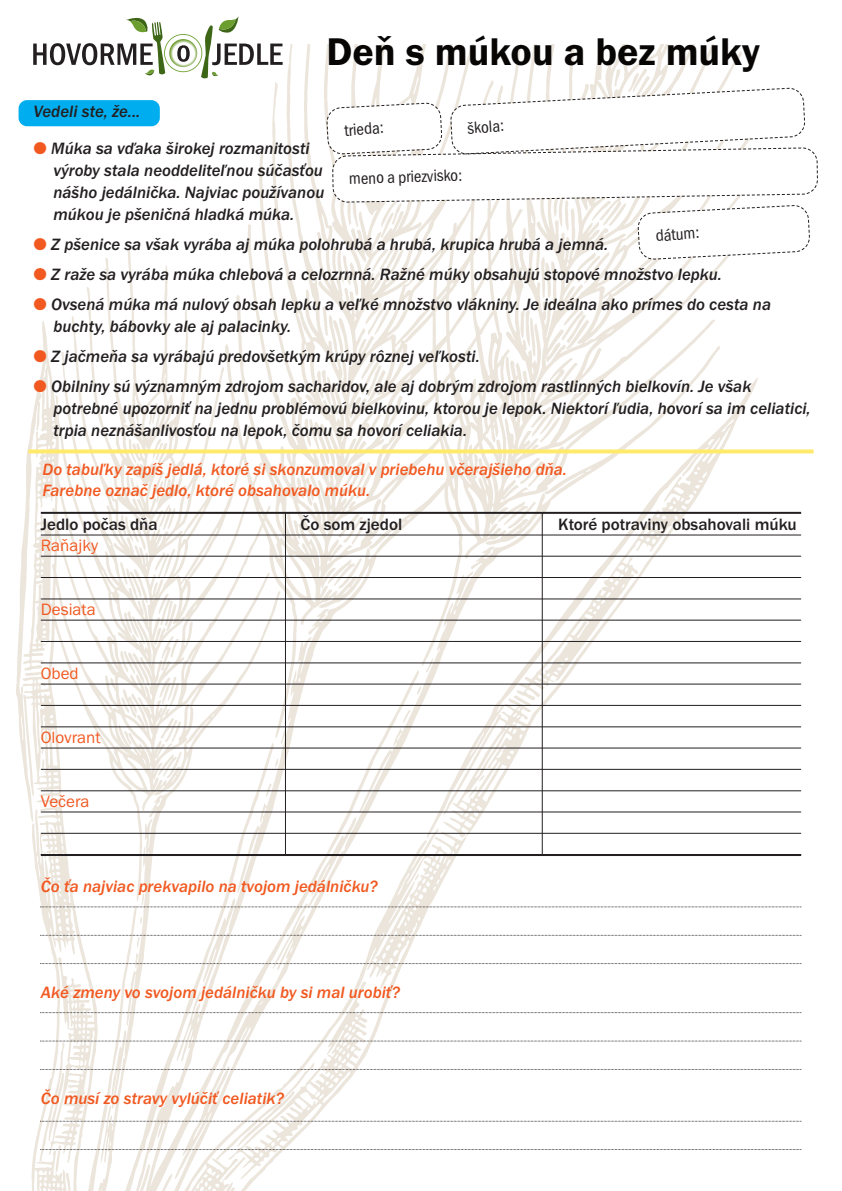
<style>
.page{position:relative;width:842px;height:1191px;background:#fff}
.page>*{position:absolute;margin:0;border:0;box-sizing:border-box;transform-origin:0 0}
.t1{font:40px "Franklin Got Itc TOT Dem";color:#080505}
.t2{font:17px/22px "Franklin Got Itc TOT Med Ita";color:#231f20}
.t3{font:17px/21.2px "Franklin Got Itc TOT Med Ita";color:#f15921}
.t4{font:500 17px "Franklin Got Itc TOT";color:#231f20}
.t5{font:17px "Franklin Got Itc TOT Boo Con";color:#231f20}
.t6{font:17px "Franklin Got Itc TOT Boo";color:#f15921}
.s1{color:#f15921}
</style>
<div class="page">
<img style="left:17px;top:44px;width:740px;height:1147px">
<svg style="left:33px;top:16px;width:250px;height:62px"></svg>
<svg style="left:28px;top:449px;width:786px;height:4px;fill:#ffea6b"></svg>
<svg style="left:327px;top:87px;width:491px;height:173px"></svg>
<hr style="left:41px;top:534px;width:760px;height:1px;background:#231f20">
<hr style="left:41px;top:556px;width:760px;height:1px;background:#231f20">
<hr style="left:41px;top:577px;width:760px;height:1px;background:#231f20">
<hr style="left:41px;top:598px;width:760px;height:1px;background:#231f20">
<hr style="left:41px;top:620px;width:760px;height:1px;background:#231f20">
<hr style="left:41px;top:641px;width:760px;height:1px;background:#231f20">
<hr style="left:41px;top:662px;width:760px;height:1px;background:#231f20">
<hr style="left:41px;top:684px;width:760px;height:1px;background:#231f20">
<hr style="left:41px;top:705px;width:760px;height:1px;background:#231f20">
<hr style="left:41px;top:726px;width:760px;height:1px;background:#231f20">
<hr style="left:41px;top:748px;width:760px;height:1px;background:#231f20">
<hr style="left:41px;top:769px;width:760px;height:1px;background:#231f20">
<hr style="left:41px;top:790px;width:760px;height:1px;background:#231f20">
<hr style="left:41px;top:812px;width:760px;height:1px;background:#231f20">
<hr style="left:41px;top:833px;width:760px;height:1px;background:#231f20">
<hr style="left:41px;top:512px;width:760px;height:2px;background:#231f20">
<hr style="left:41px;top:854px;width:760px;height:2px;background:#231f20">
<svg style="left:40px;top:906px;width:762px;height:1px"></svg>
<svg style="left:40px;top:935px;width:762px;height:1px"></svg>
<svg style="left:40px;top:963px;width:762px;height:1px"></svg>
<svg style="left:40px;top:1012px;width:762px;height:1px"></svg>
<svg style="left:40px;top:1040px;width:762px;height:1px"></svg>
<svg style="left:40px;top:1069px;width:762px;height:1px"></svg>
<svg style="left:40px;top:1120px;width:762px;height:1px"></svg>
<svg style="left:40px;top:1149px;width:762px;height:1px"></svg>
<hr style="left:285px;top:512px;width:1px;height:343px;background:#231f20">
<hr style="left:542px;top:512px;width:1px;height:343px;background:#231f20">
<div style="left:19px;top:100px;width:141px;height:26px;background:#00aeef;border-radius:9px"></div>
<h1 class="t1" style="left:327px;top:29px;width:435px">Deň s múkou a bez múky</h1>
<p class="t2" style="left:34px;top:100px;width:108px">Vedeli ste, že...</p>
<p class="t2" style="left:53px;top:137px;width:272px;text-indent:-20px"><span class="s1">●</span> Múka sa vďaka širokej rozmanitosti výroby stala neoddeliteľnou súčasťou nášho jedálnička. Najviac používanou múkou je pšeničná hladká múka.</p>
<p class="t2" style="left:34px;top:233px;width:576px"><span class="s1">●</span> Z pšenice sa však vyrába aj múka polohrubá a hrubá, krupica hrubá a jemná.</p>
<p class="t2" style="left:34px;top:263px;width:690px"><span class="s1">●</span> Z raže sa vyrába múka chlebová a celozrnná. Ražné múky obsahujú stopové množstvo lepku.</p>
<p class="t2" style="left:53px;top:293px;width:719px;text-indent:-20px"><span class="s1">●</span> Ovsená múka má nulový obsah lepku a veľké množstvo vlákniny. Je ideálna ako prímes do cesta na buchty, bábovky ale aj palacinky.</p>
<p class="t2" style="left:34px;top:345px;width:448px"><span class="s1">●</span> Z jačmeňa sa vyrábajú predovšetkým krúpy rôznej veľkosti.</p>
<p class="t2" style="left:53px;top:375px;width:759px;text-indent:-20px"><span class="s1">●</span> Obilniny sú významným zdrojom sacharidov, ale aj dobrým zdrojom rastlinných bielkovín. Je však potrebné upozorniť na jednu problémovú bielkovinu, ktorou je lepok. Niektorí ľudia, hovorí sa im celiatici, trpia neznášanlivosťou na lepok, čomu sa hovorí celiakia.</p>
<p class="t5" style="left:467px;top:118px;width:38px;rotate:-4deg">škola:</p>
<p class="t5" style="left:344px;top:120px;width:41px;rotate:-4deg">trieda:</p>
<p class="t5" style="left:349px;top:168px;width:115px;rotate:-2deg">meno a priezvisko:</p>
<p class="t5" style="left:655px;top:225px;width:45px;rotate:-4deg">dátum:</p>
<p class="t3" style="left:43px;top:458px;width:526px">Do tabuľky zapíš jedlá, ktoré si skonzumoval v priebehu včerajšieho dňa.<br>Farebne označ jedlo, ktoré obsahovalo múku.</p>
<p class="t4" style="left:41px;top:514px;width:118px">Jedlo počas dňa</p>
<p class="t4" style="left:301px;top:514px;width:103px">Čo som zjedol</p>
<p class="t4" style="left:558px;top:514px;width:240px">Ktoré potraviny obsahovali múku</p>
<p class="t6" style="left:41px;top:535px;width:59px">Raňajky</p>
<p class="t6" style="left:41px;top:599px;width:57px">Desiata</p>
<p class="t6" style="left:41px;top:663px;width:39px">Obed</p>
<p class="t6" style="left:41px;top:727px;width:61px">Olovrant</p>
<p class="t6" style="left:41px;top:791px;width:50px">Večera</p>
<p class="t3" style="left:41px;top:875px;width:338px">Čo ťa najviac prekvapilo na tvojom jedálničku?</p>
<p class="t3" style="left:41px;top:981px;width:361px">Aké zmeny vo svojom jedálničku by si mal urobiť?</p>
<p class="t3" style="left:41px;top:1088px;width:245px">Čo musí zo stravy vylúčiť celiatik?</p>
</div>
